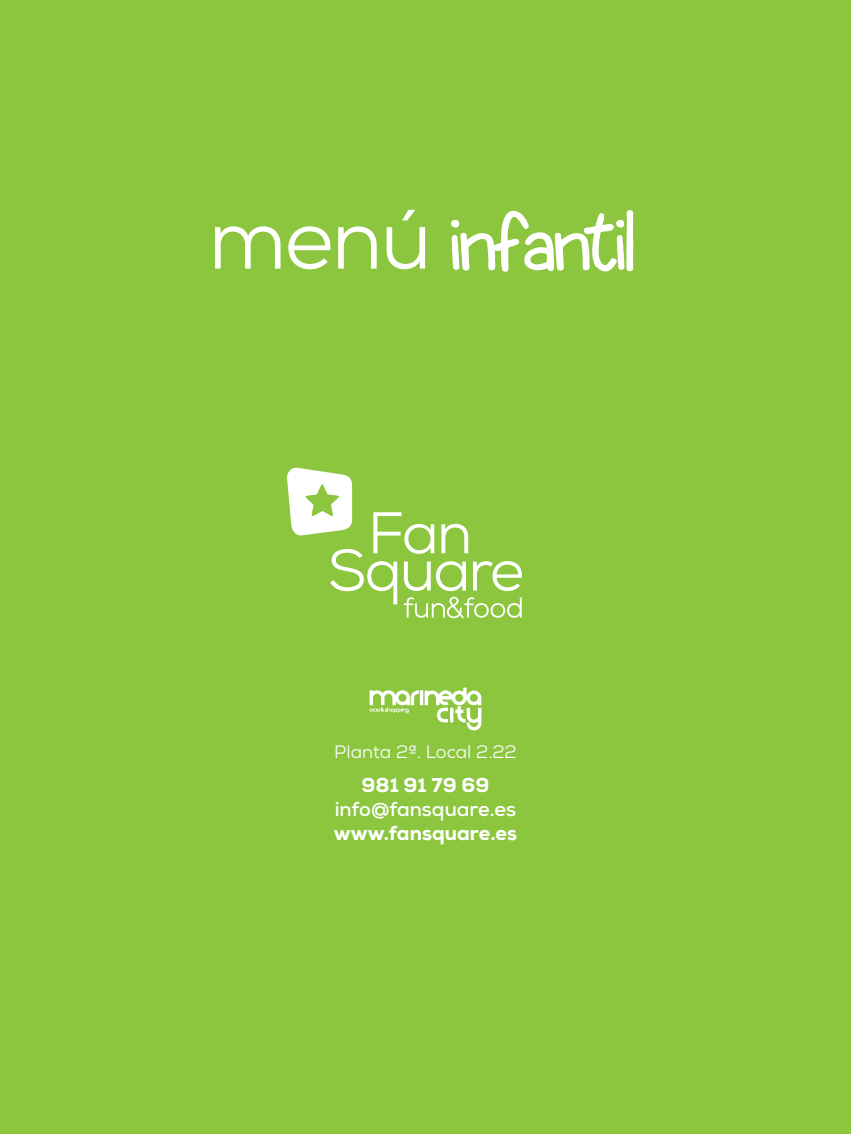
<style>
.page{position:relative;width:851px;height:1134px;background:#fff}
.page>*{position:absolute;margin:0;border:0;box-sizing:border-box;transform-origin:0 0}
.t1{font:84px "Coop Forged";letter-spacing:-.025em;color:#fff}
.t2{font:800 20px "Nexa";color:#fff}
.t3{font:700 20px "Nexa";color:#fff}
.t4{font:18px "Nexa";color:#fff}
.s1{font-family:"Nexa"}
</style>
<div class="page">
<div style="left:0;top:0;width:850px;height:1134px;background:#8bc63e"></div>
<svg style="left:287px;top:467px;width:235px;height:151px"></svg>
<svg style="left:369px;top:687px;width:112px;height:44px"></svg>
<svg style="left:451px;top:210px;width:183px;height:62px"></svg>
<h1 class="t1" style="left:208px;top:192px;width:428px"><span class="s1">menú</span> infantil</h1>
<p class="t4" style="left:334px;top:741px;width:184px">Planta 2ª. Local 2.22</p>
<p class="t2" style="left:361px;top:773px;width:129px">981 91 79 69</p>
<p class="t3" style="left:334px;top:796px;width:183px">info@fansquare.es</p>
<p class="t2" style="left:334px;top:821px;width:185px">www.fansquare.es</p>
</div>
